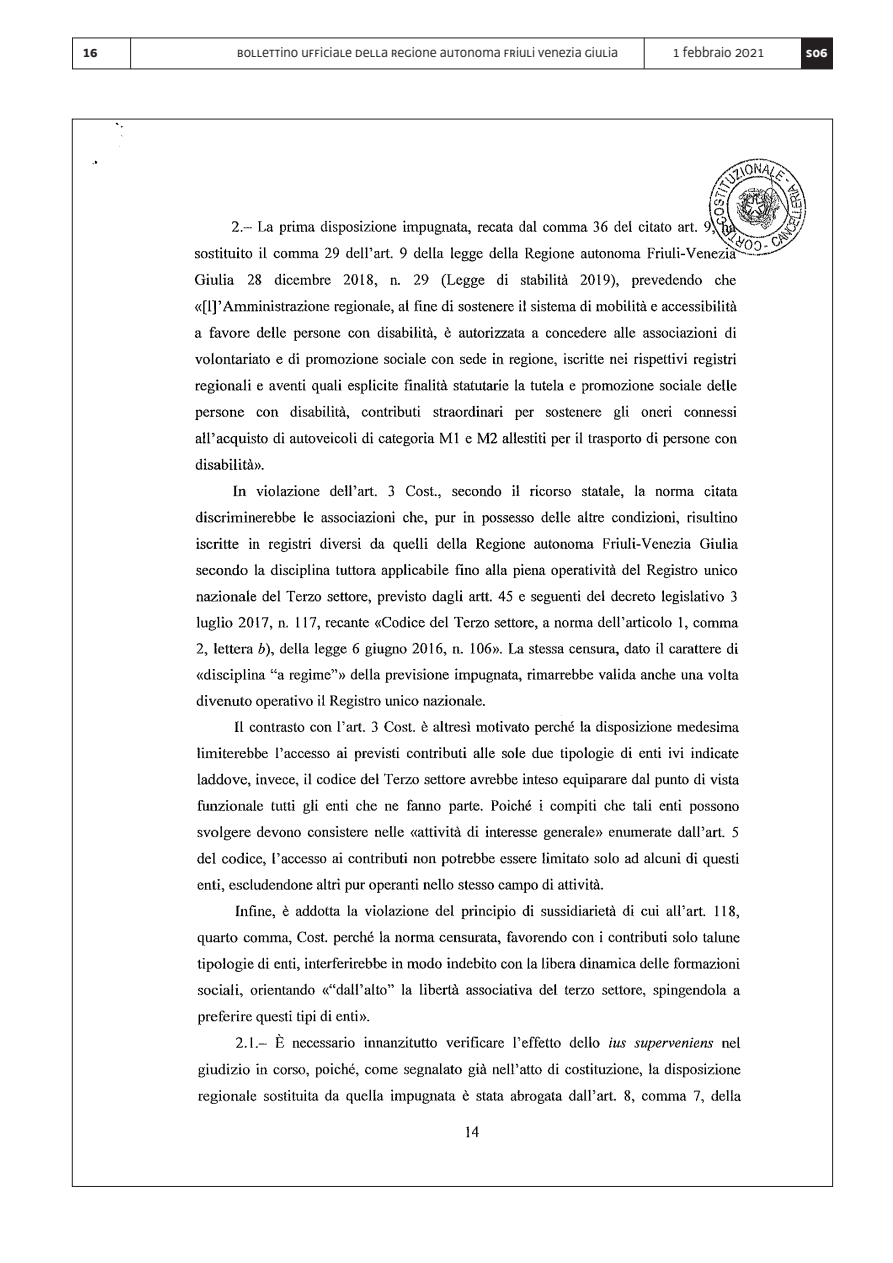
<style>
.page{position:relative;width:893px;height:1263px;background:#fff}
.page>*{position:absolute;margin:0;border:0;box-sizing:border-box;transform-origin:0 0}
.t1{font:15px "Decima UNI";color:#231f20}
.t2{font:15px "Decima WE";color:#231f20}
.t3{font:700 15px "Decima WE";color:#fff}
.t4{font:700 15px "Decima WE";color:#231f20}
</style>
<div class="page">
<hr style="left:130px;top:38px;width:1px;height:31px;background:#231f20">
<hr style="left:644px;top:38px;width:1px;height:31px;background:#231f20">
<div style="left:801px;top:38px;width:31px;height:31px;background:#231f20"></div>
<img style="left:92px;top:122px;width:715px;height:1016px">
<p class="t4" style="left:83px;top:43px;width:17px">16</p>
<p class="t1" style="left:237px;top:43px;width:382px">bollettino ufficiale della regione autonoma friuli venezia giulia</p>
<p class="t2" style="left:672px;top:43px;width:94px">1 febbraio 2021</p>
<p class="t3" style="left:806px;top:43px;width:24px">so6</p>
</div>
